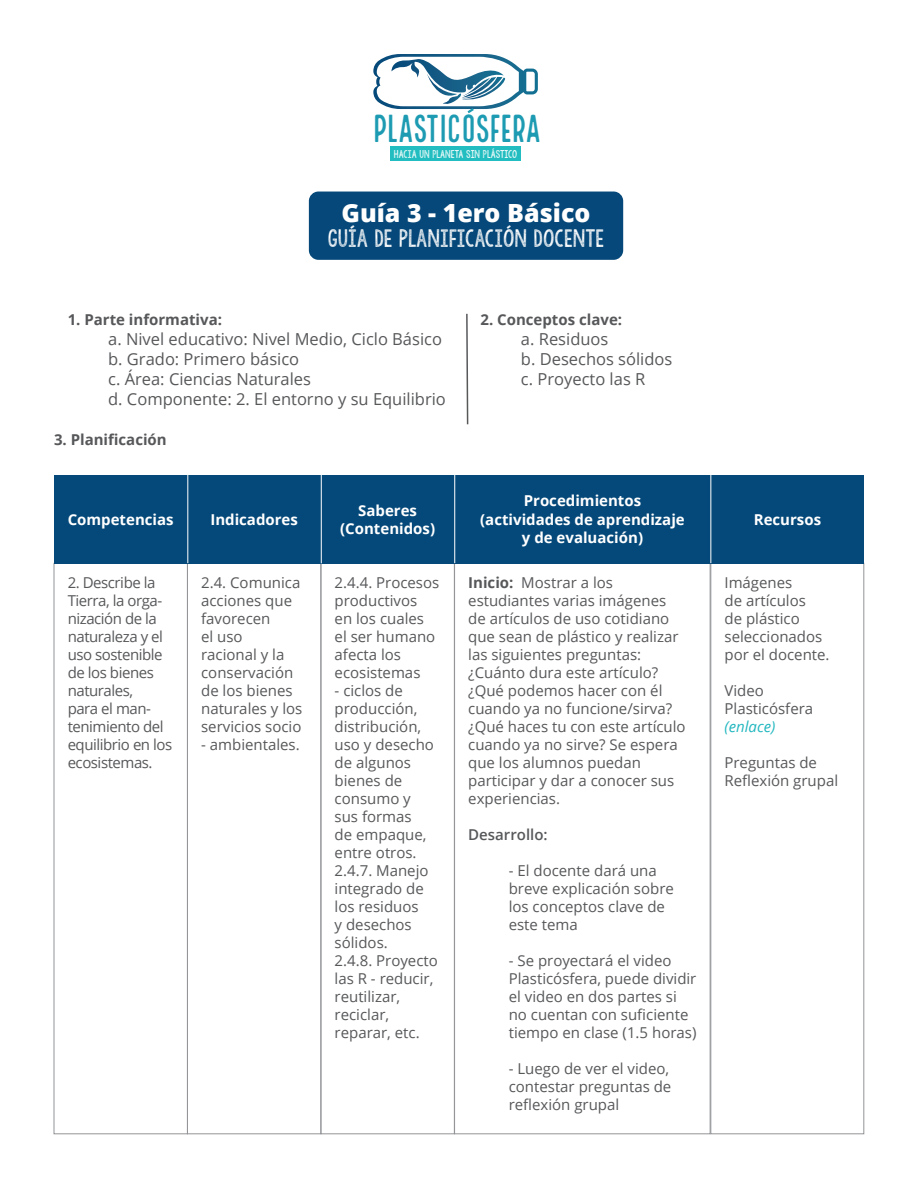
<style>
.page{position:relative;width:918px;height:1188px;background:#fff}
.page>*{position:absolute;margin:0;border:0;box-sizing:border-box;transform-origin:0 0}
.t1{font:38.25px "Local Brewery Sans";letter-spacing:-.09em;color:#1d9bb2}
.t2{font:800 25.05px "Open Sans";color:#fff}
.t3{font:19.65px "KG Allof Me";color:#fff}
.Tabulaciones{font:16.5px "Open Sans";color:#57585a}
.Texto_Normal{font:15px/18px "Open Sans";color:#57585a}
.Tabulaciones-2{font:15px/18px "Open Sans";color:#57585a}
.Texto_Normal-2{font:15px/18px "Open Sans";letter-spacing:-.03em;color:#57585a}
.Subtítulo{font:700 15px "Open Sans";color:#fff}
.Subtítulo-2{font:700 15px "Open Sans";color:#57585a}
.Texto_Normal-3{font:600 15px "Open Sans";color:#57585a}
.Enlaces{font:italic 15px "Open Sans";color:#22b7bf}
.t4{font:8.85px "KG Allof Me";color:#fff}
.s1{font-weight:700}
</style>
<div class="page">
<div style="left:390px;top:146px;width:131px;height:15px;background:#21bdc0"></div>
<svg style="left:373px;top:54px;width:165px;height:59px"></svg>
<div style="left:309px;top:192px;width:314px;height:68px;background:#054879;border-radius:10px"></div>
<svg style="left:466px;top:313px;width:3px;height:112px"></svg>
<div style="left:54px;top:563px;width:134px;height:571px;border:1px solid #939598"></div>
<div style="left:187px;top:563px;width:134px;height:571px;border:1px solid #939598"></div>
<div style="left:321px;top:563px;width:134px;height:571px;border:1px solid #939598"></div>
<div style="left:711px;top:563px;width:153px;height:571px;border:1px solid #939598"></div>
<div style="left:454px;top:563px;width:256px;height:571px;border:1px solid #939598"></div>
<div style="left:54px;top:475px;width:133px;height:88px;background:#05497a"></div>
<div style="left:187px;top:475px;width:134px;height:88px;background:#05497a"></div>
<div style="left:321px;top:475px;width:133px;height:88px;background:#05497a"></div>
<div style="left:711px;top:475px;width:153px;height:88px;background:#05497a"></div>
<div style="left:454px;top:475px;width:257px;height:88px;background:#05497a"></div>
<hr style="left:188px;top:475px;width:1px;height:88px;background:#fff">
<hr style="left:321px;top:475px;width:1px;height:88px;background:#fff">
<hr style="left:454px;top:475px;width:1px;height:88px;background:#fff">
<hr style="left:711px;top:475px;width:1px;height:88px;background:#fff">
<p class="t1" style="left:371px;top:106px;width:173px">PLASTICoSFERA</p>
<p class="t4" style="left:394px;top:148px;width:125px">HACIA UN PLANETA SIN PLÁSTICO</p>
<p class="t2" style="left:341px;top:194px;width:251px">Guía 3 - 1ero Básico</p>
<p class="t3" style="left:328px;top:225px;width:278px">GUÍA DE PLANIFICACIÓN DOCENTE</p>
<p class="Subtítulo-2" style="left:68px;top:309px;width:156px">1. Parte informativa:</p>
<p class="Tabulaciones" style="left:108px;top:328px;width:335px">a. Nivel educativo: Nivel Medio, Ciclo Básico</p>
<p class="Tabulaciones" style="left:108px;top:348px;width:193px">b. Grado: Primero básico</p>
<p class="Tabulaciones" style="left:108px;top:367px;width:204px">c. Área: Ciencias Naturales</p>
<p class="Tabulaciones" style="left:108px;top:387px;width:339px">d. Componente: 2. El entorno y su Equilibrio</p>
<p class="Subtítulo-2" style="left:54px;top:429px;width:114px">3. Planificación</p>
<p class="Subtítulo" style="left:68px;top:509px;width:107px">Competencias</p>
<p class="Subtítulo" style="left:210px;top:509px;width:89px">Indicadores</p>
<p class="Texto_Normal-2" style="left:68px;top:574px;width:106px">2. Describe la<br>Tierra, la orga&shy;nización de la naturaleza y el uso sostenible de los bienes naturales,<br>para el man&shy;tenimiento del equilibrio en los ecosistemas.</p>
<p class="Texto_Normal" style="left:201px;top:574px;width:103px">2.4. Comunica acciones que favorecen<br>el uso<br>racional y la conservación de los bienes naturales y los servicios socio</p>
<p class="Texto_Normal" style="left:201px;top:736px;width:100px">- ambientales.</p>
<p class="Subtítulo" style="left:358px;top:500px;width:60px">Saberes</p>
<p class="Subtítulo" style="left:340px;top:518px;width:96px">(Contenidos)</p>
<p class="Texto_Normal" style="left:335px;top:574px;width:106px">2.4.4. Procesos productivos<br>en los cuales el ser humano afecta los ecosistemas</p>
<p class="Texto_Normal" style="left:335px;top:682px;width:101px">- ciclos de producción, distribución, uso y desecho de algunos bienes de consumo y sus formas<br>de empaque, entre otros.</p>
<p class="Texto_Normal" style="left:335px;top:862px;width:95px">2.4.7. Manejo integrado de los residuos y desechos sólidos.</p>
<p class="Texto_Normal" style="left:335px;top:952px;width:105px">2.4.8. Proyecto las R - reducir, reutilizar, reciclar, reparar, etc.</p>
<p class="Subtítulo-2" style="left:480px;top:309px;width:143px">2. Conceptos clave:</p>
<p class="Tabulaciones" style="left:521px;top:328px;width:89px">a. Residuos</p>
<p class="Tabulaciones" style="left:521px;top:348px;width:153px">b. Desechos sólidos</p>
<p class="Tabulaciones" style="left:521px;top:367px;width:126px">c. Proyecto las R</p>
<p class="Subtítulo" style="left:524px;top:490px;width:119px">Procedimientos</p>
<p class="Subtítulo" style="left:480px;top:509px;width:206px">(actividades de aprendizaje</p>
<p class="Subtítulo" style="left:522px;top:527px;width:123px">y de evaluación)</p>
<p class="Texto_Normal" style="left:468px;top:574px;width:219px"><span class="s1">Inicio:</span> Mostrar a los estudiantes varias imágenes de artículos de uso cotidiano que sean de plástico y realizar las siguientes preguntas: ¿Cuánto dura este artículo? ¿Qué podemos hacer con él cuando ya no funcione/sirva? ¿Qué haces tu con este artículo cuando ya no sirve? Se espera que los alumnos puedan participar y dar a conocer sus experiencias.</p>
<p class="Texto_Normal-3" style="left:468px;top:825px;width:81px">Desarrollo:</p>
<p class="Tabulaciones-2" style="left:509px;top:862px;width:167px">- El docente dará una breve explicación sobre los conceptos clave de este tema</p>
<p class="Tabulaciones-2" style="left:509px;top:952px;width:189px">- Se proyectará el video<br>Plasticósfera, puede dividir el video en dos partes si no cuentan con suficiente tiempo en clase (1.5 horas)</p>
<p class="Tabulaciones-2" style="left:509px;top:1060px;width:164px">- Luego de ver el video, contestar preguntas de reflexión grupal</p>
<p class="Subtítulo" style="left:754px;top:509px;width:69px">Recursos</p>
<p class="Texto_Normal" style="left:725px;top:574px;width:107px">Imágenes<br>de artículos<br>de plástico seleccionados por el docente.</p>
<p class="Texto_Normal" style="left:725px;top:682px;width:90px">Video<br>Plasticósfera</p>
<p class="Enlaces" style="left:725px;top:717px;width:53px">(enlace)</p>
<p class="Texto_Normal" style="left:725px;top:754px;width:115px">Preguntas de<br>Reflexión grupal</p>
</div>
